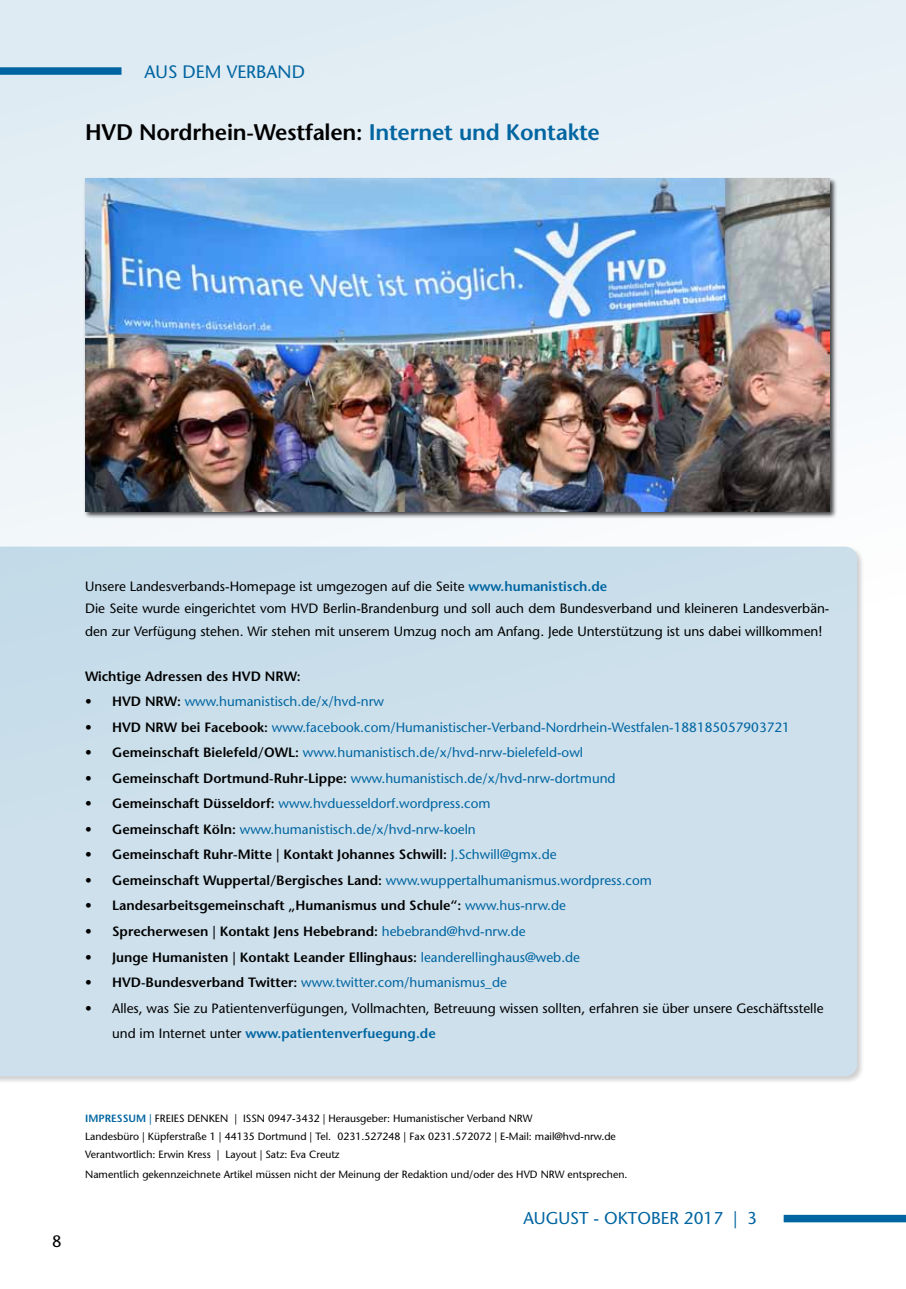
<style>
.page{position:relative;width:906px;height:1289px;background:#fff}
.page>*{position:absolute;margin:0;border:0;box-sizing:border-box;transform-origin:0 0}
.t1{font:600 22.5px "Stone Sans Std";letter-spacing:-.01em;color:#000}
.t2{font:500 18px "Stone Sans Std";color:#0065a1}
.t3{font:500 17.1px "Stone Sans Std";color:#0065a1}
.t4{font:500 16.5px "Stone Sans Std";color:#000}
.t5{font:500 13.5px "Stone Sans Std";color:#0065a1}
.t6{font:500 13.5px/22.5px "Stone Sans Std";color:#000}
.t7{font:600 13.5px "Stone Sans Std";color:#000}
.t8{font:500 10.5px/18px "Stone Sans Std";color:#000}
.s1{color:#0065a1}
.s2{font-weight:600;color:#0065a1}
.s3{font-weight:600;color:#000}
.s4{font-weight:500;color:#0065a1}
</style>
<div class="page">
<div style="left:0;top:0;width:906px;height:1288px;background:linear-gradient(to bottom,#e6eff5,#fff)"></div>
<div style="left:0;top:67px;width:121px;height:8px;background:#0065a1"></div>
<div style="left:783px;top:1214px;width:123px;height:8px;background:#0065a1"></div>
<div style="left:0;top:545px;width:864px;height:538px;background:#000;opacity:.96"></div>
<div style="left:0;top:546px;width:857px;height:530px;background:#cde0ec"></div>
<div style="left:83px;top:177px;width:754px;height:342px;background:#000;opacity:.75"></div>
<img style="left:85px;top:179px;width:744px;height:332px">
<h2 class="t2" style="left:145px;top:61px;width:162px">AUS DEM VERBAND</h2>
<h1 class="t1" style="left:85px;top:119px;width:516px">HVD N ordrhein-Westfalen: <span class="s1">I nternet und Kontakte</span></h1>
<p class="t6" style="left:85px;top:575px;width:746px">Unsere Landesverbands-Homepage ist umgezogen auf die Seite <span class="s2">www.humanistisch.de<br></span>Die Seite wurde eingerichtet vom HVD Berlin-Brandenburg und soll auch dem Bundesverband und kleineren Landesverbän&shy;den zur Verfügung stehen. Wir stehen mit unserem Umzug noch am Anfang. Jede Unterstützung ist uns dabei willkommen!</p>
<p class="t7" style="left:85px;top:668px;width:217px">Wichtige Adressen des HVD N RW:</p>
<p class="t5" style="left:85px;top:693px;width:300px"><span class="s3">• HVD N RW:</span> www.humanistisch.de/x/hvd-nrw</p>
<p class="t5" style="left:85px;top:719px;width:706px"><span class="s3">• HVD N RW bei Facebook:</span> www.facebook.com/Humanistischer-Verband-Nordrhein-Westfalen-188185057903721</p>
<p class="t5" style="left:85px;top:744px;width:499px"><span class="s3">• Gemeinschaft Bielefeld/OWL:</span> www.humanistisch.de/x/hvd-nrw-bielefeld-owl</p>
<p class="t5" style="left:85px;top:770px;width:532px"><span class="s3">• Gemeinschaft Dortmund-Ruhr-Lippe:</span> www.humanistisch.de/x/hvd-nrw-dortmund</p>
<p class="t5" style="left:85px;top:795px;width:407px"><span class="s3">• Gemeinschaft Düsseldorf:</span> www.hvduesseldorf.wordpress.com</p>
<p class="t5" style="left:85px;top:821px;width:392px"><span class="s3">• Gemeinschaft Köln:</span> www.humanistisch.de/x/hvd-nrw-koeln</p>
<p class="t7" style="left:85px;top:846px;width:473px">• Gemeinschaft Ruhr-M itte | Kontakt Johannes Schwill: <span class="s4">J.Schwill@gmx.de</span></p>
<p class="t7" style="left:85px;top:872px;width:568px">• Gemeinschaft Wuppertal/Bergisches Land: <span class="s4">www.wuppertalhumanismus.wordpress.com</span></p>
<p class="t7" style="left:85px;top:897px;width:482px">• Landesarbeitsgemeinschaft „Humanismus und Schule“: <span class="s4">www.hus-nrw.de</span></p>
<p class="t7" style="left:85px;top:923px;width:442px">• Sprecherwesen | Kontakt Jens Hebebrand: <span class="s4">hebebrand@hvd-nrw.de</span></p>
<p class="t7" style="left:85px;top:948px;width:496px">• Junge Humanisten | Kontakt Leander Ellinghaus: <span class="s4">leanderellinghaus@web.de</span></p>
<p class="t5" style="left:85px;top:974px;width:423px"><span class="s3">• HVD-Bundesverband Twitter:</span> www.twitter.com/humanismus_de</p>
<p class="t6" style="left:112px;top:995px;width:713px;line-height:25.5px;text-indent:-27px">• Alles, was Sie zu Patientenverfügungen, Vollmachten, Betreuung wissen sollten, erfahren sie über unsere Geschäftsstelle und im Internet unter <span class="s2">www.patientenverfuegung.de</span></p>
<p class="t4" style="left:52px;top:1231px;width:11px">8</p>
<p class="t8" style="left:85px;top:1109px;width:532px"><span class="s2">I mpressum |</span> FREIES DENKEN | ISSN 0947-3432 | Herausgeber: Humanistischer Verband NRW<br>Landesbüro | Küpferstraße 1 | 44135 Dortmund | Tel. 0231.527248 | Fax 0231.572072 | E-Mail: mail@hvd-nrw.de<br>Verantwortlich: Erwin Kress | Layout | Satz: Eva Creutz</p>
<p class="t8" style="left:85px;top:1164px;width:544px">Namentlich gekennzeichnete Artikel müssen nicht der Meinung der Redaktion und/oder des HVD NRW entsprechen.</p>
<p class="t3" style="left:523px;top:1207px;width:235px">AUGUST - OKTOBER 2017 | 3</p>
</div>
